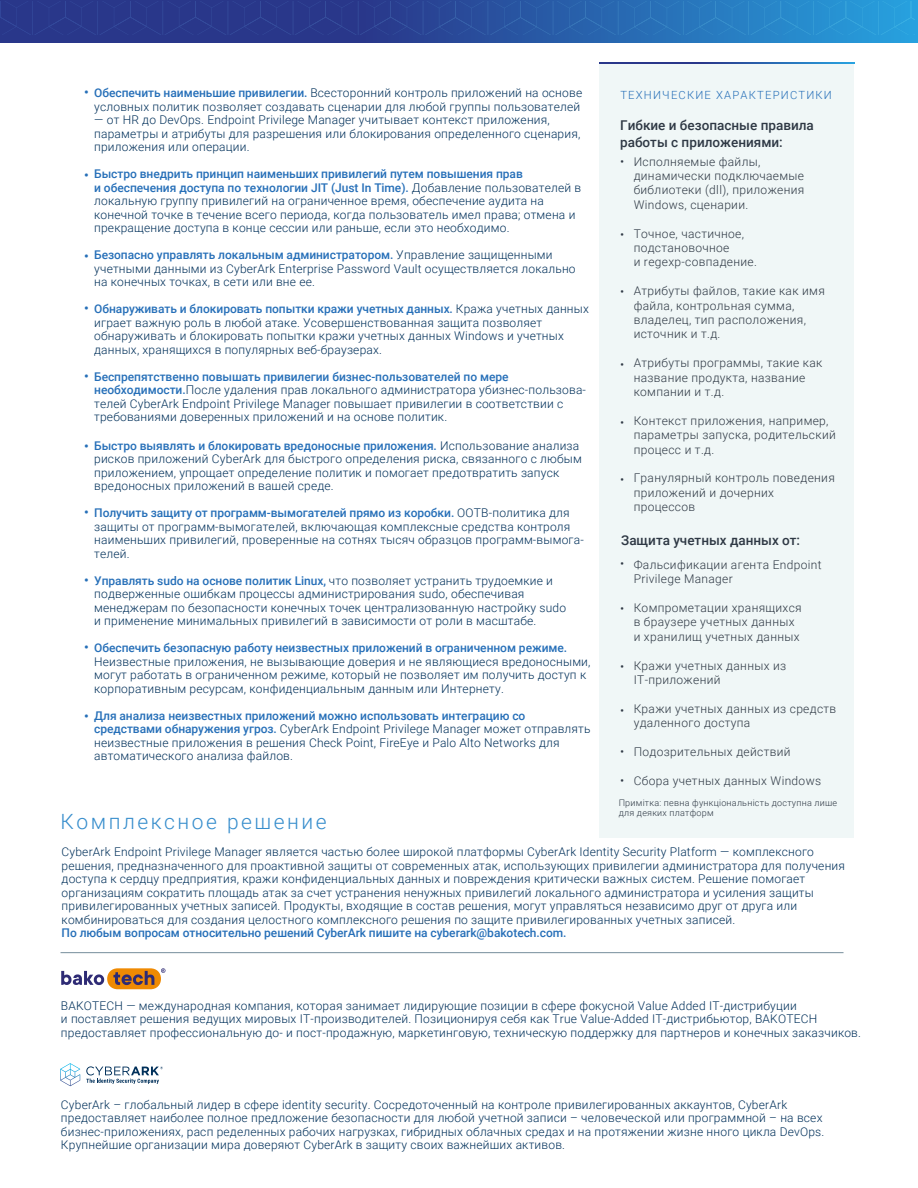
<style>
.page{position:relative;width:918px;height:1188px;background:#fff}
.page>*{position:absolute;margin:0;border:0;box-sizing:border-box;transform-origin:0 0}
.t1{font:300 21px "Roboto";letter-spacing:.12em;color:#368dcc}
.t2{font:500 13.5px/16.2px "Roboto";color:#2e3844}
.t3{font:500 13.5px "Roboto";color:#266fb8}
.t4{font:300 12.75px "Roboto";color:#2e3844}
.t5{font:300 12px/13.5px "Roboto";letter-spacing:.015em;color:#00305a}
.t6{font:300 12px/14.4px "Roboto";letter-spacing:.025em;color:#2e3844}
.t7{font:500 12px "Roboto";letter-spacing:-.005em;color:#266fb8}
.t8{font:300 11.25px "Roboto";letter-spacing:.105em;color:#266fb8}
.t9{font:300 9px/10.8px "Roboto";letter-spacing:.025em;color:#2e3844}
.s1{font-weight:500;color:#266fb8}
.s2{font-size:12.75px}
</style>
<div class="page">
<div style="left:599px;top:62px;width:255px;height:775px;background:#f0f7f7"></div>
<svg style="left:0;top:0;width:918px;height:43px;background:#2858a4"></svg>
<svg style="left:0;top:0;width:915px;height:35px;background:#2958a4"></svg>
<svg style="left:60px;top:1063px;width:20px;height:23px"></svg>
<svg style="left:86px;top:1066px;width:77px;height:18px"></svg>
<hr style="left:61px;top:952px;width:783px;height:1px;background:#6d8695">
<div style="left:107px;top:968px;width:54px;height:21px;background:#ef8a03;border-radius:10px"></div>
<svg style="left:61px;top:971px;width:43px;height:14px"></svg>
<svg style="left:113px;top:971px;width:41px;height:14px"></svg>
<svg style="left:161px;top:968px;width:4px;height:5px"></svg>
<svg style="left:599px;top:62px;width:255px;height:2px"></svg>
<p class="t5" style="left:94px;top:86px;width:490px"><span class="s1">Обеспечить наименьшие привилегии.</span> Всесторонний контроль приложений на основе условных политик позволяет создавать сценарии для любой группы пользователей</p>
<p class="t5" style="left:94px;top:113px;width:488px">— от HR до DevOps. Endpoint Privilege Manager учитывает контекст приложения, параметры и атрибуты для разрешения или блокирования определенного сценария, приложения или операции.</p>
<p class="t5" style="left:94px;top:167px;width:489px"><span class="s1">Быстро внедрить принцип наименьших привилегий путем повышения прав<br>и обеспечения доступа по технологии JIT (Just In Time).</span> Добавление пользователей в локальную группу привилегий на ограниченное время, обеспечение аудита на конечной точке в течение всего периода, когда пользователь имел права; отмена и прекращение доступа в конце сессии или раньше, если это необходимо.</p>
<p class="t5" style="left:94px;top:248px;width:483px"><span class="s1">Безопасно управлять локальным администратором.</span> Управление защищенными учетными данными из CyberArk Enterprise Password Vault осуществляется локально на конечных точках, в сети или вне ее.</p>
<p class="t5" style="left:94px;top:302px;width:496px"><span class="s1">Обнаруживать и блокировать попытки кражи учетных данных.</span> Кража учетных данных играет важную роль в любой атаке. Усовершенствованная защита позволяет обнаруживать и блокировать попытки кражи учетных данных Windows и учетных данных, хранящихся в популярных веб-браузерах.</p>
<p class="t5" style="left:94px;top:369px;width:493px"><span class="s1">Беспрепятственно повышать привилегии бизнес-пользователей по мере необходимости.</span>После удаления прав локального администратора убизнес-пользова&shy;телей CyberArk Endpoint Privilege Manager повышает привилегии в соответствии с требованиями доверенных приложений и на основе политик.</p>
<p class="t3" style="left:84px;top:83px;width:6px">•</p>
<p class="t3" style="left:84px;top:165px;width:6px">•</p>
<p class="t3" style="left:84px;top:247px;width:6px">•</p>
<p class="t3" style="left:84px;top:299px;width:6px">•</p>
<p class="t3" style="left:84px;top:367px;width:6px">•</p>
<p class="t5" style="left:94px;top:438px;width:489px"><span class="s1">Быстро выявлять и блокировать вредоносные приложения.</span> Использование анализа рисков приложений CyberArk для быстрого определения риска, связанного с любым приложением, упрощает определение политик и помогает предотвратить запуск вредоносных приложений в вашей среде.</p>
<p class="t5" style="left:94px;top:506px;width:491px"><span class="s1">Получить защиту от программ-вымогателей прямо из коробки.</span> OOTB-политика для защиты от программ-вымогателей, включающая комплексные средства контроля наименьших привилегий, проверенные на сотнях тысяч образцов программ-вымога&shy;телей.</p>
<p class="t5" style="left:94px;top:573px;width:473px"><span class="s1">Управлять sudo на основе политик Linux,</span> что позволяет устранить трудоемкие и подверженные ошибкам процессы администрирования sudo, обеспечивая менеджерам по безопасности конечных точек централизованную настройку sudo и применение минимальных привилегий в зависимости от роли в масштабе.</p>
<p class="t7" style="left:94px;top:639px;width:474px">Обеспечить безопасную работу неизвестных приложений в ограниченном режиме.</p>
<p class="t5" style="left:94px;top:654px;width:498px">Неизвестные приложения, не вызывающие доверия и не являющиеся вредоносными, могут работать в ограниченном режиме, который не позволяет им получить доступ к корпоративным ресурсам, конфиденциальным данным или Интернету.</p>
<p class="t5" style="left:94px;top:708px;width:498px"><span class="s1">Для анализа неизвестных приложений можно использовать интеграцию со средствами обнаружения угроз.</span> CyberArk Endpoint Privilege Manager может отправлять неизвестные приложения в решения Check Point, FireEye и Palo Alto Networks для автоматического анализа файлов.</p>
<p class="t3" style="left:84px;top:437px;width:6px">•</p>
<p class="t3" style="left:84px;top:503px;width:6px">•</p>
<p class="t3" style="left:84px;top:570px;width:6px">•</p>
<p class="t3" style="left:84px;top:638px;width:6px">•</p>
<p class="t3" style="left:84px;top:707px;width:6px">•</p>
<p class="t8" style="left:620px;top:87px;width:213px">ТЕХНИЧЕСКИЕ ХАРАКТЕРИСТИКИ</p>
<p class="t2" style="left:620px;top:117px;width:195px">Гибкие и безопасные правила работы с приложениями:</p>
<p class="t6" style="left:634px;top:154px;width:172px;text-indent:-14px"><span class="s2">•</span> Исполняемые файлы, динамически подключаемые библиотеки (dll), приложения<br>Windows, сценарии.</p>
<p class="t6" style="left:634px;top:226px;width:125px">Точное, частичное, подстановочное<br>и regexp-совпадение.</p>
<p class="t6" style="left:634px;top:283px;width:193px">Атрибуты файлов, такие как имя файла, контрольная сумма, владелец, тип расположения, источник и т.д.</p>
<p class="t6" style="left:634px;top:355px;width:190px">Атрибуты программы, такие как название продукта, название компании и т.д.</p>
<p class="t6" style="left:634px;top:413px;width:204px">Контекст приложения, например, параметры запуска, родительский процесс и т.д.</p>
<p class="t6" style="left:634px;top:471px;width:203px">Гранулярный контроль поведения приложений и дочерних процессов</p>
<p class="t4" style="left:620px;top:225px;width:6px">•</p>
<p class="t4" style="left:620px;top:282px;width:6px">•</p>
<p class="t4" style="left:620px;top:355px;width:6px">•</p>
<p class="t4" style="left:620px;top:414px;width:6px">•</p>
<p class="t4" style="left:620px;top:470px;width:6px">•</p>
<p class="t2" style="left:621px;top:531px;width:181px">Защита учетных данных от:</p>
<p class="t4" style="left:620px;top:555px;width:6px">•</p>
<p class="t6" style="left:634px;top:557px;width:189px">Фальсификации агента Endpoint<br>Privilege Manager</p>
<p class="t6" style="left:634px;top:600px;width:170px">Компрометации хранящихся в браузере учетных данных и хранилищ учетных данных</p>
<p class="t6" style="left:634px;top:658px;width:154px">Кражи учетных данных из<br>IT-приложений</p>
<p class="t6" style="left:634px;top:701px;width:204px">Кражи учетных данных из средств удаленного доступа</p>
<p class="t6" style="left:634px;top:744px;width:158px">Подозрительных действий</p>
<p class="t6" style="left:634px;top:773px;width:189px">Сбора учетных данных Windows</p>
<p class="t4" style="left:620px;top:600px;width:6px">•</p>
<p class="t4" style="left:620px;top:658px;width:6px">•</p>
<p class="t4" style="left:620px;top:701px;width:6px">•</p>
<p class="t4" style="left:620px;top:743px;width:6px">•</p>
<p class="t4" style="left:620px;top:771px;width:6px">•</p>
<p class="t9" style="left:619px;top:797px;width:220px">Примітка: певна функціональність доступна лише для деяких платформ</p>
<h1 class="t1" style="left:61px;top:807px;width:268px">Комплексное решение</h1>
<p class="t5" style="left:62px;top:845px;width:785px">CyberArk Endpoint Privilege Manager является частью более широкой платформы CyberArk Identity Security Platform — комплексного решения, предназначенного для проактивной защиты от современных атак, использующих привилегии администратора для получения доступа к сердцу предприятия, кражи конфиденциальных данных и повреждения критически важных систем. Решение помогает организациям сократить площадь атак за счет устранения ненужных привилегий локального администратора и усиления защиты привилегированных учетных записей. Продукты, входящие в состав решения, могут управляться независимо друг от друга или комбинироваться для создания целостного комплексного решения по защите привилегированных учетных записей.</p>
<p class="t7" style="left:62px;top:924px;width:506px">По любым вопросам относительно решений CyberArk пишите на cyberark@bakotech.com.</p>
<p class="t5" style="left:61px;top:998px;width:802px">BAKOTECH — международная компания, которая занимает лидирующие позиции в сфере фокусной Value Added IT-дистрибуции<br>и поставляет решения ведущих мировых IT-производителей. Позиционируя себя как True Value-Added IT-дистрибьютор, BAKOTECH предоставляет профессиональную до- и пост-продажную, маркетинговую, техническую поддержку для партнеров и конечных заказчиков.</p>
<p class="t5" style="left:61px;top:1097px;width:765px">CyberArk – глобальный лидер в сфере identity security. Сосредоточенный на контроле привилегированных аккаунтов, CyberArk предоставляет наиболее полное предложение безопасности для любой учетной записи – человеческой или программной – на всех бизнес-приложениях, расп ределенных рабочих нагрузках, гибридных облачных средах и на протяжении жизне нного цикла DevOps.<br>Крупнейшие организации мира доверяют CyberArk в защиту своих важнейших активов.</p>
</div>
